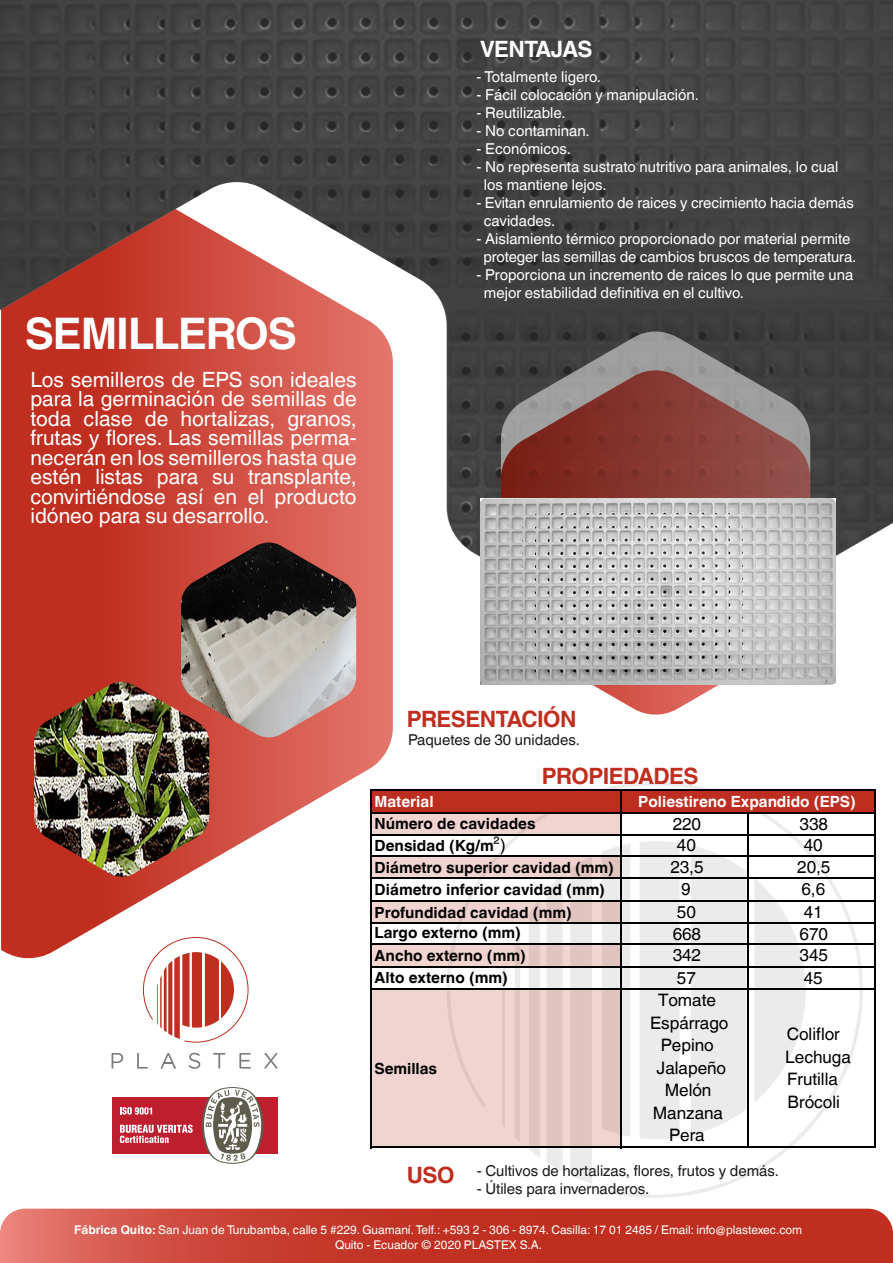
<style>
.page{position:relative;width:893px;height:1263px;background:#fff}
.page>*{position:absolute;margin:0;border:0;box-sizing:border-box;transform-origin:0 0}
.t1{font:700 43.5px "Helvetica World";letter-spacing:-.025em;color:#fff}
.t2{font:700 22.5px "Helvetica World";letter-spacing:-.025em;color:#bf2e1f}
.t3{font:700 22.5px "Helvetica World";letter-spacing:-.025em;color:#fff}
.t4{font:21px/19.5px "Helvetica World";color:#fff;text-align:justify}
.t5{font:17.25px/22.5px "Helvetica World";letter-spacing:-.005em;color:#000;text-align:center}
.t6{font:700 15.45px "Helvetica World";color:#000}
.t7{font:700 15.45px "Helvetica World";color:#fff}
.t8{font:15px/18px "Helvetica World";color:#fff}
.t9{font:15px "Helvetica World";color:#1a1a19}
.t10{font:12px/15px "Helvetica World";color:#fff;text-align:center}
.s1{font-weight:400;font-size:17.25px}
.s2{font-weight:700}
</style>
<div class="page">
<svg style="left:4px;top:653px;width:389px;height:305px"></svg>
<img style="left:0;top:0;width:893px;height:653px">
<svg style="left:447px;top:782px;width:416px;height:416px"></svg>
<svg style="left:754px;top:879px;width:52px;height:224px"></svg>
<svg style="left:515px;top:931px;width:5px;height:57px"></svg>
<svg style="left:502px;top:967px;width:3px;height:21px"></svg>
<svg style="left:529px;top:898px;width:11px;height:260px"></svg>
<svg style="left:546px;top:879px;width:17px;height:292px"></svg>
<div style="left:570px;top:879px;width:22px;height:305px;background:#ebebeb"></div>
<div style="left:602px;top:843px;width:28px;height:294px;background:#ebebeb"></div>
<div style="left:640px;top:841px;width:40px;height:298px;background:#ebebeb"></div>
<svg style="left:691px;top:845px;width:55px;height:290px;background:#ebebeb"></svg>
<svg style="left:112px;top:1053px;width:11px;height:16px"></svg>
<svg style="left:137px;top:1053px;width:11px;height:15px"></svg>
<svg style="left:189px;top:1053px;width:11px;height:16px"></svg>
<svg style="left:213px;top:1053px;width:13px;height:16px"></svg>
<svg style="left:239px;top:1053px;width:12px;height:15px"></svg>
<svg style="left:264px;top:1053px;width:13px;height:16px"></svg>
<svg style="left:143px;top:937px;width:106px;height:106px"></svg>
<svg style="left:161px;top:1053px;width:15px;height:16px"></svg>
<div style="left:112px;top:1097px;width:165px;height:57px;background:#be1f2f"></div>
<svg style="left:202px;top:1087px;width:61px;height:77px"></svg>
<svg style="left:120px;top:1107px;width:32px;height:7px"></svg>
<svg style="left:120px;top:1124px;width:73px;height:19px"></svg>
<svg style="left:0;top:1209px;width:893px;height:54px;background:#c73e30"></svg>
<div style="left:371px;top:789px;width:503px;height:23px;background:#be2e20"></div>
<div style="left:371px;top:812px;width:250px;height:23px;background:linear-gradient(to right,#f1d3d0,#f0d2cf)"></div>
<div style="left:371px;top:855px;width:250px;height:24px;background:linear-gradient(to right,#f4d6d3,#e9cbc8)"></div>
<div style="left:371px;top:900px;width:250px;height:24px;background:linear-gradient(to right,#f5d7d4,#e5c7c4)"></div>
<div style="left:371px;top:944px;width:250px;height:23px;background:linear-gradient(to right,#f4d6d3,#e4c6c3)"></div>
<div style="left:371px;top:990px;width:250px;height:156px;background:linear-gradient(to right,#f4d6d3,#e4c6c3)"></div>
<hr style="left:371px;top:789px;width:1px;height:359px;background:#000">
<hr style="left:874px;top:789px;width:2px;height:359px;background:#000">
<hr style="left:620px;top:791px;width:2px;height:357px;background:#000">
<hr style="left:747px;top:813px;width:2px;height:335px;background:#000">
<hr style="left:372px;top:789px;width:504px;height:2px;background:#000">
<hr style="left:372px;top:812px;width:504px;height:1px;background:#000">
<hr style="left:372px;top:834px;width:504px;height:2px;background:#000">
<hr style="left:372px;top:855px;width:504px;height:2px;background:#000">
<hr style="left:372px;top:877px;width:504px;height:2px;background:#000">
<hr style="left:372px;top:900px;width:504px;height:2px;background:#000">
<hr style="left:372px;top:922px;width:504px;height:2px;background:#000">
<hr style="left:372px;top:943px;width:504px;height:2px;background:#000">
<hr style="left:372px;top:966px;width:504px;height:1px;background:#000">
<hr style="left:372px;top:988px;width:504px;height:2px;background:#000">
<hr style="left:372px;top:1146px;width:504px;height:2px;background:#000">
<svg style="left:501px;top:331px;width:309px;height:39px;background:#585857"></svg>
<svg style="left:501px;top:370px;width:309px;height:345px;background:#9a6864"></svg>
<img style="left:480px;top:498px;width:356px;height:187px">
<img style="left:34px;top:682px;width:175px;height:196px">
<img style="left:181px;top:542px;width:175px;height:196px">
<h2 class="t3" style="left:480px;top:36px;width:114px">VENTAJAS</h2>
<h1 class="t1" style="left:25px;top:308px;width:274px">SEMILLEROS</h1>
<p class="t4" style="left:30px;top:370px;width:328px">Los semilleros de EPS son ideales para la germinación de semillas de toda clase de hortalizas, granos, frutas y flores. Las semillas perma&shy;necerán en los semilleros hasta que estén listas para su transplante, convirtiéndose así en el producto idóneo para su desarrollo.</p>
<p class="t8" style="left:477px;top:67px;width:126px">- Totalmente ligero.</p>
<p class="t8" style="left:477px;top:85px;width:224px">- Fácil colocación y manipulación.</p>
<p class="t8" style="left:477px;top:103px;width:91px">- Reutilizable.</p>
<p class="t8" style="left:477px;top:121px;width:115px">- No contaminan.</p>
<p class="t8" style="left:477px;top:139px;width:96px">- Económicos.</p>
<p class="t8" style="left:484px;top:157px;width:356px;text-indent:-7px">- No representa sustrato nutritivo para animales, lo cual los mantiene lejos.</p>
<p class="t8" style="left:484px;top:193px;width:371px;text-indent:-7px">- Evitan enrulamiento de raices y crecimiento hacia demás cavidades.</p>
<p class="t8" style="left:477px;top:229px;width:381px;text-align:center">- Aislamiento térmico proporcionado por material permite proteger las semillas de cambios bruscos de temperatura.</p>
<p class="t8" style="left:484px;top:265px;width:371px;text-indent:-7px">- Proporciona un incremento de raices lo que permite una mejor estabilidad definitiva en el cultivo.</p>
<h2 class="t2" style="left:407px;top:706px;width:171px">PRESENTACIÓN</h2>
<p class="t9" style="left:408px;top:731px;width:173px">Paquetes de 30 unidades.</p>
<h2 class="t2" style="left:542px;top:763px;width:158px">PROPIEDADES</h2>
<p class="t7" style="left:638px;top:792px;width:219px">Poliestireno Expandido (EPS)</p>
<p class="t7" style="left:375px;top:792px;width:61px">Material</p>
<p class="t6" style="left:375px;top:815px;width:163px">Número de cavidades</p>
<p class="t5" style="left:673px;top:812px;width:30px">220</p>
<p class="t5" style="left:800px;top:812px;width:30px">338</p>
<p class="t6" style="left:375px;top:836px;width:133px">Densidad (Kg/m<span class="s1">²)</span></p>
<p class="t5" style="left:677px;top:834px;width:21px">40</p>
<p class="t5" style="left:804px;top:834px;width:21px">40</p>
<p class="t6" style="left:375px;top:858px;width:241px">Diámetro superior cavidad (mm)</p>
<p class="t5" style="left:670px;top:856px;width:35px">23,5</p>
<p class="t5" style="left:797px;top:856px;width:35px">20,5</p>
<p class="t6" style="left:375px;top:881px;width:232px">Diámetro inferior cavidad (mm)</p>
<p class="t5" style="left:681px;top:878px;width:11px">9</p>
<p class="t5" style="left:801px;top:878px;width:25px">6,6</p>
<p class="t6" style="left:375px;top:903px;width:199px">Profundidad cavidad (mm)</p>
<p class="t5" style="left:677px;top:901px;width:21px">50</p>
<p class="t5" style="left:804px;top:901px;width:21px">41</p>
<p class="t6" style="left:375px;top:924px;width:148px">Largo externo (mm)</p>
<p class="t5" style="left:673px;top:922px;width:30px">668</p>
<p class="t5" style="left:800px;top:922px;width:30px">670</p>
<p class="t6" style="left:375px;top:946px;width:153px">Ancho externo (mm)</p>
<p class="t5" style="left:673px;top:944px;width:30px">342</p>
<p class="t5" style="left:800px;top:944px;width:30px">345</p>
<p class="t6" style="left:375px;top:969px;width:135px">Alto externo (mm)</p>
<p class="t5" style="left:677px;top:966px;width:21px">57</p>
<p class="t5" style="left:804px;top:966px;width:21px">45</p>
<p class="t6" style="left:375px;top:1060px;width:64px">Semillas</p>
<h2 class="t2" style="left:407px;top:1162px;width:49px">USO</h2>
<p class="t5" style="left:650px;top:989px;width:80px">Tomate<br>Espárrago<br>Pepino<br>Jalapeño<br>Melón<br>Manzana<br>Pera</p>
<p class="t5" style="left:785px;top:1023px;width:67px;text-align:left">Coliflor<br>Lechuga<br>Frutilla<br>Brócoli</p>
<p class="t9" style="left:477px;top:1162px;width:304px">- Cultivos de hortalizas, flores, frutos y demás.</p>
<p class="t9" style="left:477px;top:1180px;width:174px">- Útiles para invernaderos.</p>
<p class="t10" style="left:74px;top:1222px;width:729px"><span class="s2">Fábrica Quito:</span> San Juan de Turubamba, calle 5 #229. Guamaní. Telf.: +593 2 - 306 - 8974. Casilla: 17 01 2485 / Email: info@plastexec.com<br>Quito - Ecuador © 2020 PLASTEX S.A.</p>
</div>
